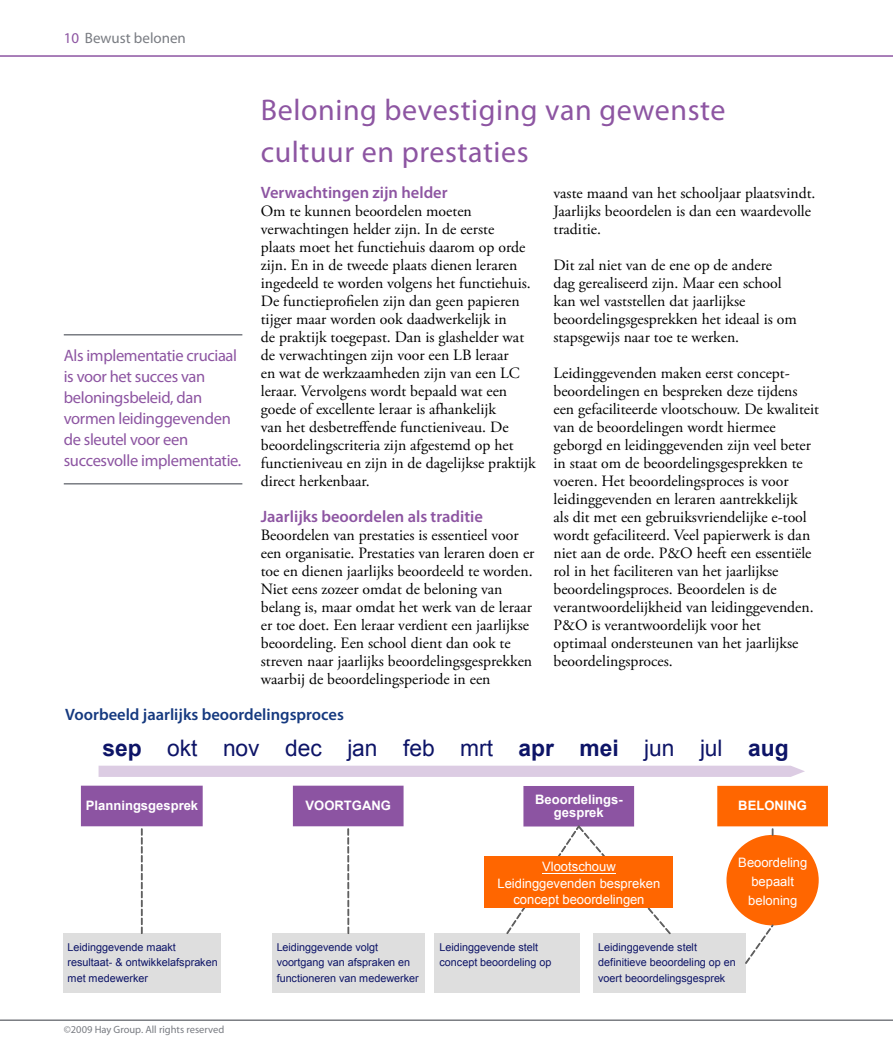
<style>
.page{position:relative;width:893px;height:1063px;background:#fff}
.page>*{position:absolute;margin:0;border:0;box-sizing:border-box;transform-origin:0 0}
.t1{font:30px/42px "Myriad Pro";letter-spacing:.02em;color:#8d55a2}
.t2{font:22.8px "Arial";color:#0d1467}
.t3{font:16.5px/21px "Myriad Pro";letter-spacing:-.02em;color:#8d55a2}
.t4{font:600 16.5px "Myriad Pro";color:#8d55a2}
.t5{font:600 16.5px "Myriad Pro";color:#15397f}
.t6{font:15.75px/18px "Adobe Garamond Pro";color:#000}
.t7{font:15px "Myriad Pro";color:#797c82}
.t8{font:13.05px/16.4px "Arial";color:#fff;text-align:center}
.t9{font:700 13.05px/13.2px "Arial";color:#fff;text-align:center}
.t10{font:10.8px/15.6px "Arial";color:#0d1467}
.t11{font:10.5px "Myriad Pro";color:#797c82}
.s1{color:#8d55a2}
.s2{font-weight:700}
</style>
<div class="page">
<hr style="left:0;top:55px;width:893px;height:2px;background:#8d55a2">
<hr style="left:0;top:1019px;width:893px;height:2px;background:#797c82">
<hr style="left:64px;top:334px;width:178px;height:2px;background:#797c82">
<hr style="left:64px;top:483px;width:178px;height:2px;background:#797c82">
<div style="left:99px;top:766px;width:706px;height:11px;background:#dccce3"></div>
<div style="left:82px;top:787px;width:119px;height:38px;background:#8c54a2"></div>
<div style="left:81px;top:786px;width:122px;height:40px;border:2px solid #8c54a2"></div>
<div style="left:294px;top:787px;width:108px;height:38px;background:#8c54a2"></div>
<div style="left:293px;top:786px;width:111px;height:40px;border:2px solid #8c54a2"></div>
<div style="left:525px;top:787px;width:108px;height:38px;background:#8c54a2"></div>
<div style="left:523px;top:786px;width:111px;height:41px;border:2px solid #8c54a2"></div>
<div style="left:718px;top:787px;width:109px;height:38px;background:#f60"></div>
<div style="left:717px;top:786px;width:111px;height:40px;border:2px solid #f60"></div>
<div style="left:63px;top:933px;width:158px;height:59px;background:#dedede"></div>
<div style="left:272px;top:933px;width:153px;height:59px;background:#dedede"></div>
<svg style="left:141px;top:829px;width:1px;height:105px"></svg>
<div style="left:435px;top:933px;width:145px;height:59px;background:#dedede"></div>
<svg style="left:348px;top:829px;width:1px;height:105px"></svg>
<div style="left:594px;top:933px;width:152px;height:60px;background:#dedede"></div>
<svg style="left:507px;top:826px;width:163px;height:108px"></svg>
<div style="left:485px;top:857px;width:188px;height:51px;background:#f60"></div>
<hr style="left:542px;top:873px;width:74px;height:1px;background:#fff">
<div style="left:726px;top:835px;width:93px;height:90px;background:#f60;border-radius:50%"></div>
<svg style="left:745px;top:925px;width:28px;height:38px"></svg>
<p class="t7" style="left:64px;top:29px;width:124px"><span class="s1">10</span> Bewust belonen</p>
<p class="t3" style="left:64px;top:345px;width:179px">Als implementatie cruciaal is voor het succes van beloningsbeleid, dan vormen leidinggevenden de sleutel voor een succesvolle implementatie.</p>
<h1 class="t1" style="left:261px;top:89px;width:466px">Beloning bevestiging van gewenste cultuur en prestaties</h1>
<p class="t4" style="left:261px;top:182px;width:188px">Verwachtingen zijn helder</p>
<p class="t6" style="left:261px;top:203px;width:277px">Om te kunnen beoordelen moeten verwachtingen helder zijn. In de eerste<br>plaats moet het functiehuis daarom op orde zijn. En in de tweede plaats dienen leraren ingedeeld te worden volgens het functiehuis.<br>De functieprofielen zijn dan geen papieren tijger maar worden ook daadwerkelijk in<br>de praktijk toegepast. Dan is glashelder wat de verwachtingen zijn voor een LB leraar<br>en wat de werkzaamheden zijn van een LC leraar. Vervolgens wordt bepaald wat een goede of excellente leraar is afhankelijk<br>van het desbetreffende functieniveau. De beoordelingscriteria zijn afgestemd op het functieniveau en zijn in de dagelijkse praktijk direct herkenbaar.</p>
<p class="t4" style="left:261px;top:506px;width:224px">Jaarlijks beoordelen als traditie</p>
<p class="t6" style="left:261px;top:527px;width:275px">Beoordelen van prestaties is essentieel voor een organisatie. Prestaties van leraren doen er toe en dienen jaarlijks beoordeeld te worden.<br>Niet eens zozeer omdat de beloning van belang is, maar omdat het werk van de leraar er toe doet. Een leraar verdient een jaarlijkse beoordeling. Een school dient dan ook te streven naar jaarlijks beoordelingsgesprekken waarbij de beoordelingsperiode in een</p>
<p class="t6" style="left:553px;top:185px;width:263px">vaste maand van het schooljaar plaatsvindt.<br>Jaarlijks beoordelen is dan een waardevolle traditie.</p>
<p class="t6" style="left:553px;top:257px;width:245px">Dit zal niet van de ene op de andere dag gerealiseerd zijn. Maar een school kan wel vaststellen dat jaarlijkse beoordelingsgesprekken het ideaal is om stapsgewijs naar toe te werken.</p>
<p class="t6" style="left:553px;top:365px;width:267px">Leidinggevenden maken eerst concept&shy;beoordelingen en bespreken deze tijdens een gefaciliteerde vlootschouw. De kwaliteit van de beoordelingen wordt hiermee geborgd en leidinggevenden zijn veel beter in staat om de beoordelingsgesprekken te voeren. Het beoordelingsproces is voor leidinggevenden en leraren aantrekkelijk<br>als dit met een gebruiksvriendelijke e-tool wordt gefaciliteerd. Veel papierwerk is dan niet aan de orde. P&amp;O heeft een essentiële rol in het faciliteren van het jaarlijkse beoordelingsproces. Beoordelen is de verantwoordelijkheid van leidinggevenden.<br>P&amp;O is verantwoordelijk voor het<br>optimaal ondersteunen van het jaarlijkse beoordelingsproces.</p>
<p class="t5" style="left:65px;top:704px;width:280px">Voorbeeld jaarlijks beoordelingsproces</p>
<h2 class="t2" style="left:102px;top:733px;width:688px"><span class="s2">sep</span> okt nov dec jan feb mrt <span class="s2">apr mei</span> jun jul <span class="s2">aug</span></h2>
<p class="t9" style="left:86px;top:800px;width:114px">Planningsgesprek</p>
<p class="t9" style="left:306px;top:800px;width:87px">VOORTGANG</p>
<p class="t9" style="left:535px;top:793px;width:89px">Beoordelings&shy;gesprek</p>
<p class="t9" style="left:738px;top:799px;width:70px">BELONING</p>
<p class="t8" style="left:497px;top:859px;width:164px">Vlootschouw<br>Leidinggevenden bespreken concept beoordelingen</p>
<p class="t8" style="left:738px;top:854px;width:71px;line-height:18.6px">Beoordeling bepaalt beloning</p>
<p class="t10" style="left:68px;top:939px;width:152px">Leidinggevende maakt resultaat- &amp; ontwikkelafspraken met medewerker</p>
<p class="t10" style="left:277px;top:939px;width:144px">Leidinggevende volgt voortgang van afspraken en functioneren van medewerker</p>
<p class="t10" style="left:439px;top:939px;width:113px">Leidinggevende stelt concept beoordeling op</p>
<p class="t10" style="left:598px;top:939px;width:139px">Leidinggevende stelt definitieve beoordeling op en voert beoordelingsgesprek</p>
<p class="t11" style="left:64px;top:1023px;width:162px">©2009 Hay Group. All rights reserved</p>
</div>
